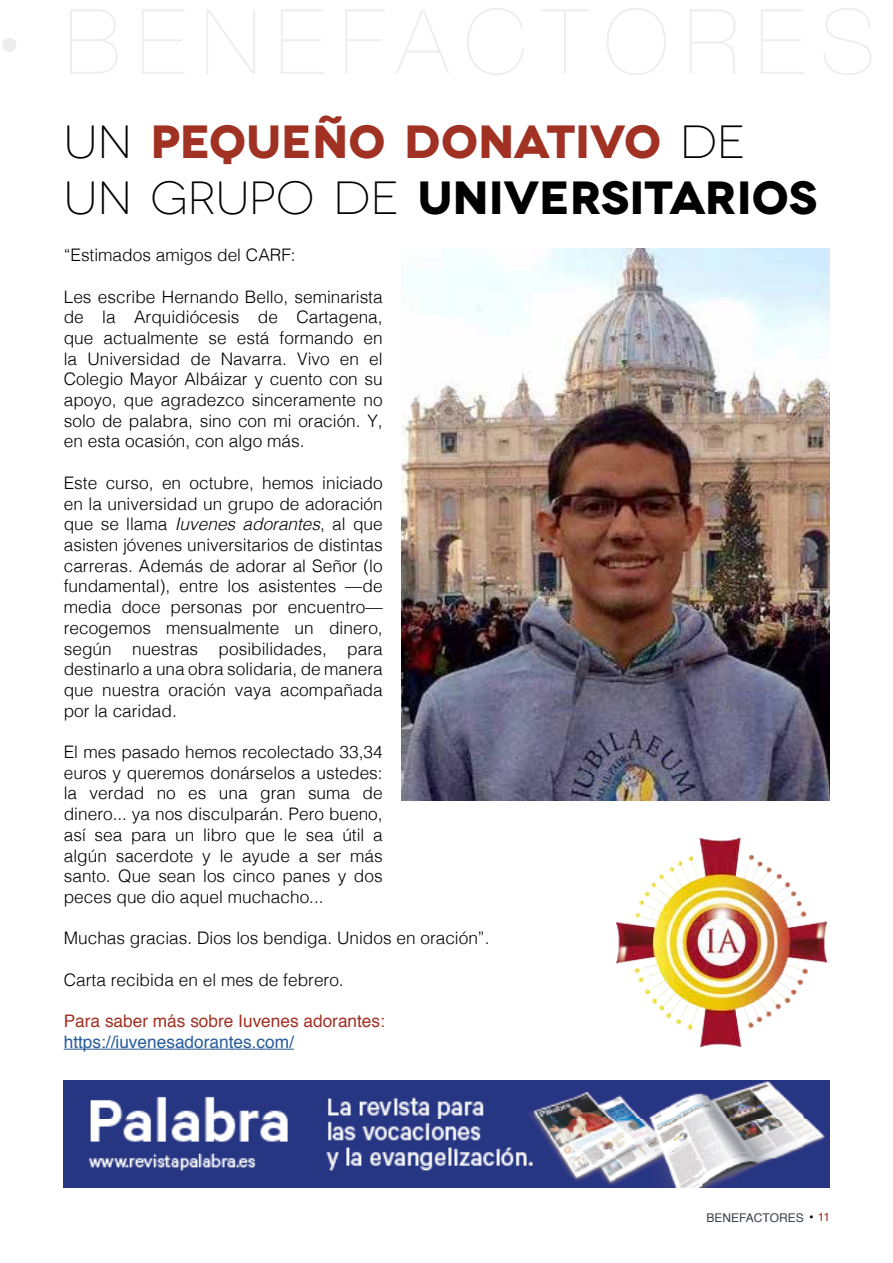
<style>
.page{position:relative;width:893px;height:1263px;background:#fff}
.page>*{position:absolute;margin:0;border:0;box-sizing:border-box;transform-origin:0 0}
.t1{font:700 46.5px/55.8px "Novecentowide";color:#a03123}
.t2{font:300 17.25px/20.7px "Helvetica";color:#000;text-align:justify}
.t3{font:17.25px "Helvetica";color:#a03123}
.t4{font:17.25px "Helvetica";color:#275b9b}
.t5{font:12px "Helvetica";color:#343e48}
.s1{font-weight:300;color:#000}
.s2{color:#000}
.s3{font-style:italic}
.s4{font-family:"Gill Sans";font-weight:300;color:#000}
.s5{color:#a03123}
</style>
<div class="page">
<hr style="left:64px;top:1049px;width:230px;height:1px;background:#275b9b">
<img style="left:64px;top:1080px;width:765px;height:108px">
<img style="left:402px;top:249px;width:427px;height:552px">
<img style="left:617px;top:838px;width:210px;height:209px">
<h1 class="t1" style="left:64px;top:115px;width:755px"><span class="s1">UN</span> PEQUEÑO DONATIVO <span class="s1">DE<br>UN GRUPO DE</span> <span class="s2">UNIVERSITARIOS</span></h1>
<p class="t2" style="left:64px;top:243px;width:233px">“Estimados amigos del CARF:</p>
<p class="t2" style="left:64px;top:285px;width:320px">Les escribe Hernando Bello, seminarista de la Arquidiócesis de Cartagena, que actualmente se está formando en la Universidad de Navarra. Vivo en el Colegio Mayor Albáizar y cuento con su apoyo, que agradezco sinceramente no solo de palabra, sino con mi oración. Y, en esta ocasión, con algo más.</p>
<p class="t2" style="left:64px;top:471px;width:320px">Este curso, en octubre, hemos iniciado en la universidad un grupo de adoración que se llama <span class="s3">Iuvenes adorantes</span>, al que asisten jóvenes universitarios de distintas carreras. Además de adorar al Señor (lo fundamental), entre los asistentes —de media doce personas por encuentro— recogemos mensualmente un dinero, según nuestras posibilidades, para destinarlo a una obra solidaria, de manera que nuestra oración vaya acompañada por la caridad.</p>
<p class="t2" style="left:64px;top:740px;width:320px">El mes pasado hemos recolectado 33,34 euros y queremos donárselos a ustedes: la verdad no es una gran suma de dinero... ya nos disculparán. Pero bueno, así sea para un libro que le sea útil a algún sacerdote y le ayude a ser más santo. Que sean los cinco panes y dos peces que dio aquel muchacho...</p>
<p class="t2" style="left:64px;top:927px;width:427px">Muchas gracias. Dios los bendiga. Unidos en oración”.</p>
<p class="t2" style="left:64px;top:968px;width:281px">Carta recibida en el mes de febrero.</p>
<p class="t3" style="left:64px;top:1008px;width:323px">Para saber más sobre Iuvenes adorantes:</p>
<p class="t4" style="left:64px;top:1028px;width:232px">https://iuvenesadorantes.com/</p>
<p class="t5" style="left:706px;top:1209px;width:125px">BENEFACTORES <span class="s4">•</span> <span class="s5">11</span></p>
</div>
